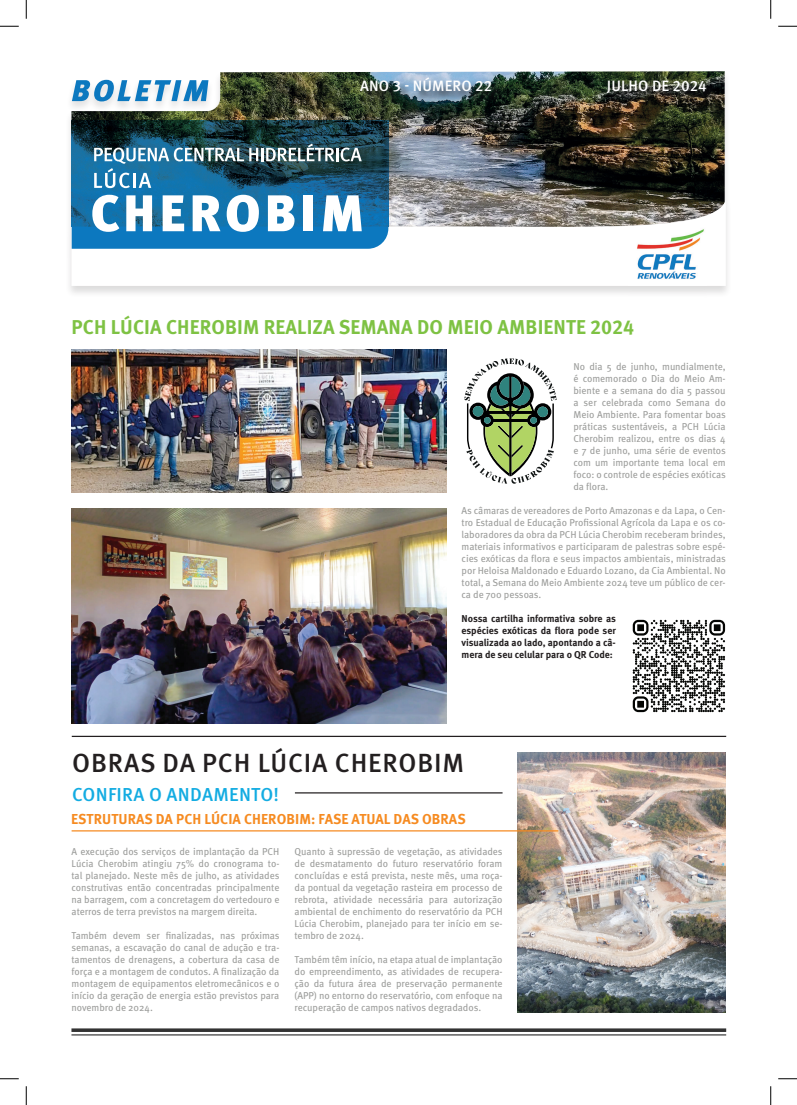
<style>
.page{position:relative;width:797px;height:1105px;background:#fff}
.page>*{position:absolute;margin:0;border:0;box-sizing:border-box;transform-origin:0 0}
.t1{font:500 26.25px "Meta Pro";letter-spacing:.03em;color:#231f20}
.t2{font:700 20px "Meta Pro";letter-spacing:.005em;color:#7ec243}
.t3{font:500 18.75px "Meta Pro";letter-spacing:.015em;color:#13ace2}
.t4{font:500 15px "Meta Pro";letter-spacing:.01em;color:#fff}
.t5{font:700 14.38px "Meta Pro";letter-spacing:.005em;color:#f68b21}
.t6{font:10px/12px "Meta Pro";letter-spacing:-.005em;color:#9c9d9b;text-align:justify}
.t7{font:700 10px/12px "Meta Pro";letter-spacing:-.005em;color:#231f20;text-align:justify}
</style>
<div class="page">
<div style="left:65px;top:70px;width:667px;height:229px;background:#231f20;opacity:.16"></div>
<img style="left:71px;top:71px;width:653px;height:129px">
<svg style="left:71px;top:200px;width:654px;height:86px"></svg>
<img style="left:628px;top:224px;width:79px;height:62px">
<img style="left:72px;top:121px;width:316px;height:74px">
<svg style="left:72px;top:195px;width:316px;height:54px"></svg>
<svg style="left:72px;top:80px;width:136px;height:21px"></svg>
<svg style="left:94px;top:143px;width:268px;height:45px"></svg>
<div style="left:360px;top:77px;width:143px;height:26px;background:#231f20;opacity:.9"></div>
<div style="left:607px;top:79px;width:110px;height:26px;background:#231f20;opacity:.9"></div>
<img style="left:71px;top:509px;width:375px;height:214px">
<img style="left:71px;top:350px;width:375px;height:143px">
<svg style="left:632px;top:620px;width:93px;height:16px"></svg>
<svg style="left:464px;top:358px;width:92px;height:126px"></svg>
<img style="left:517px;top:753px;width:208px;height:259px">
<hr style="left:72px;top:736px;width:654px;height:1px;background:#231f20">
<hr style="left:295px;top:792px;width:207px;height:1px;background:#231f20">
<hr style="left:72px;top:830px;width:486px;height:1px;background:#f68b21">
<hr style="left:71px;top:1034px;width:655px;height:1px;background:#000">
<svg style="left:71px;top:1028px;width:655px;height:4px;fill:#393939"></svg>
<svg style="left:0;top:25px;width:19px;height:2px"></svg>
<svg style="left:778px;top:25px;width:19px;height:2px"></svg>
<svg style="left:0;top:1078px;width:19px;height:1px"></svg>
<svg style="left:778px;top:1078px;width:19px;height:1px"></svg>
<svg style="left:25px;top:0;width:2px;height:19px"></svg>
<svg style="left:25px;top:1086px;width:2px;height:19px"></svg>
<svg style="left:770px;top:0;width:1px;height:19px"></svg>
<svg style="left:770px;top:1086px;width:1px;height:19px"></svg>
<h3 class="t4" style="left:360px;top:74px;width:133px">ANO 3 - NÚMERO 22</h3>
<h3 class="t4" style="left:607px;top:74px;width:101px">JULHO DE 2024</h3>
<h2 class="t2" style="left:72px;top:311px;width:564px">PCH LÚCIA CHEROBIM REALIZA SEMANA DO MEIO AMBIENTE 2024</h2>
<p class="t6" style="left:573px;top:360px;width:154px">No dia 5 de junho, mundialmente, é comemorado o Dia do Meio Am&shy;biente e a semana do dia 5 passou a ser celebrada como Semana do Meio Ambiente. Para fomentar boas práticas sustentáveis, a PCH Lúcia Cherobim realizou, entre os dias 4 e 7 de junho, uma série de eventos com um importante tema local em foco: o controle de espécies exóticas da flora.</p>
<p class="t6" style="left:461px;top:504px;width:266px">As câmaras de vereadores de Porto Amazonas e da Lapa, o Cen&shy;tro Estadual de Educação Profissional Agrícola da Lapa e os co&shy;laboradores da obra da PCH Lúcia Cherobim receberam brindes, materiais informativos e participaram de palestras sobre espé&shy;cies exóticas da flora e seus impactos ambientais, ministradas por Heloisa Maldonado e Eduardo Lozano, da Cia Ambiental. No total, a Semana do Meio Ambiente 2024 teve um público de cer&shy;ca de 700 pessoas.</p>
<p class="t7" style="left:461px;top:612px;width:156px">Nossa cartilha informativa sobre as espécies exóticas da flora pode ser visualizada ao lado, apontando a câ&shy;mera de seu celular para o QR Code:</p>
<h1 class="t1" style="left:72px;top:743px;width:393px">OBRAS DA PCH LÚCIA CHEROBIM</h1>
<h3 class="t3" style="left:72px;top:780px;width:208px">CONFIRA O ANDAMENTO!</h3>
<h3 class="t5" style="left:71px;top:808px;width:396px">ESTRUTURAS DA PCH LÚCIA CHEROBIM: FASE ATUAL DAS OBRAS</h3>
<p class="t6" style="left:72px;top:845px;width:209px">A execução dos serviços de implantação da PCH Lúcia Cherobim atingiu 75% do cronograma to&shy;tal planejado. Neste mês de julho, as atividades construtivas então concentradas principalmente na barragem, com a concretagem do vertedouro e aterros de terra previstos na margem direita.</p>
<p class="t6" style="left:72px;top:929px;width:209px">Também devem ser finalizadas, nas próximas semanas, a escavação do canal de adução e tra&shy;tamentos de drenagens, a cobertura da casa de força e a montagem de condutos. A finalização da montagem de equipamentos eletromecânicos e o início da geração de energia estão previstos para novembro de 2024.</p>
<p class="t6" style="left:294px;top:845px;width:209px">Quanto à supressão de vegetação, as atividades de desmatamento do futuro reservatório foram concluídas e está prevista, neste mês, uma roça&shy;da pontual da vegetação rasteira em processo de rebrota, atividade necessária para autorização ambiental de enchimento do reservatório da PCH Lúcia Cherobim, planejado para ter início em se&shy;tembro de 2024.</p>
<p class="t6" style="left:294px;top:953px;width:209px">Também têm início, na etapa atual de implantação do empreendimento, as atividades de recupera&shy;ção da futura área de preservação permanente (APP) no entorno do reservatório, com enfoque na recuperação de campos nativos degradados.</p>
</div>
